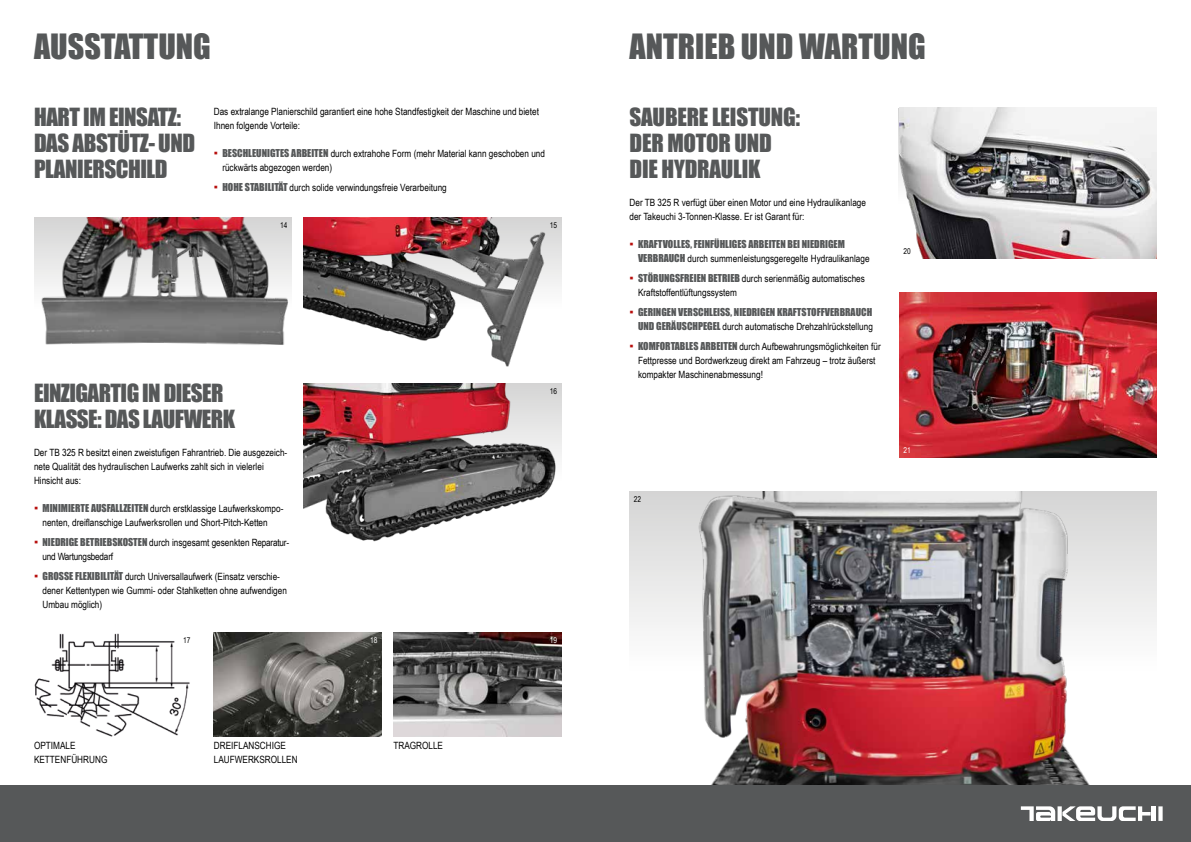
<style>
.page{position:relative;width:1191px;height:842px;background:#fff}
.page>*{position:absolute;margin:0;border:0;box-sizing:border-box;transform-origin:0 0}
.t1{font:32px "Impact";color:#565859}
.t2{font:23px/26px "Impact";letter-spacing:-.02em;color:#565859}
.t3{font:10px/14px "Arial Narrow";color:#000}
.t4{font:10px "Impact";color:#565859}
.t5{font:10px/14px "Arial Narrow";letter-spacing:-.02em;color:#000}
.t6{font:8px "Arial Narrow";color:#000}
.t7{font:8px "Arial Narrow";color:#fff}
.s1{font-size:12px;color:#b70e0c}
.s2{font-family:"Impact";color:#565859}
.s3{font-family:"Impact";font-size:12px;color:#b70e0c}
</style>
<div class="page">
<img style="left:899px;top:108px;width:258px;height:151px">
<img style="left:214px;top:633px;width:168px;height:103px">
<img style="left:394px;top:633px;width:167px;height:103px">
<img style="left:34px;top:633px;width:156px;height:103px">
<img style="left:304px;top:218px;width:257px;height:149px">
<div style="left:629px;top:492px;width:528px;height:282px;background:linear-gradient(to bottom,#dadada,#fff)"></div>
<img style="left:672px;top:492px;width:456px;height:293px">
<img style="left:899px;top:292px;width:258px;height:166px">
<img style="left:34px;top:218px;width:258px;height:127px">
<img style="left:304px;top:384px;width:257px;height:158px">
<div style="left:0;top:785px;width:1191px;height:57px;background:#565859"></div>
<svg style="left:1158px;top:806px;width:4px;height:15px"></svg>
<hr style="left:1151px;top:806px;width:4px;height:15px;background:#fff">
<svg style="left:1057px;top:806px;width:4px;height:15px"></svg>
<svg style="left:1062px;top:806px;width:88px;height:15px"></svg>
<svg style="left:1020px;top:806px;width:35px;height:15px"></svg>
<h1 class="t1" style="left:34px;top:22px;width:178px">AUSSTATTUNG</h1>
<h1 class="t1" style="left:629px;top:22px;width:298px">ANTRIEB UND WARTUNG</h1>
<h2 class="t2" style="left:34px;top:103px;width:163px">HART IM EINSATZ:<br>DAS ABSTÜTZ- UND<br>PLANIERSCHILD</h2>
<h2 class="t2" style="left:629px;top:103px;width:172px">SAUBERE LEISTUNG:<br>DER MOTOR UND<br>DIE HYDRAULIK</h2>
<p class="t3" style="left:629px;top:195px;width:238px">Der TB 325 R verfügt über einen Motor und eine Hydraulikanlage der Takeuchi 3-Tonnen-Klasse. Er ist Garant für:</p>
<p class="t4" style="left:629px;top:236px;width:217px"><span class="s1">▪</span> KRAFTVOLLES, FEINFÜHLIGES ARBEITEN BEI NIEDRIGEM</p>
<p class="t3" style="left:638px;top:251px;width:233px"><span class="s2">VERBRAUCH</span> durch summenleistungsgeregelte Hydraulikanlage</p>
<p class="t3" style="left:638px;top:271px;width:228px;text-indent:-8px"><span class="s3">▪</span> <span class="s2">STÖRUNGSFREIEN BETRIEB</span> durch serienmäßig automatisches<br>Kraftstoffentlüftungssystem</p>
<p class="t4" style="left:629px;top:304px;width:244px"><span class="s1">▪</span> GERINGEN VERSCHLEISS, NIEDRIGEN KRAFTSTOFFVERBRAUCH</p>
<p class="t3" style="left:638px;top:319px;width:236px"><span class="s2">UND GERÄUSCHPEGEL</span> durch automatische Drehzahlrückstellung</p>
<p class="t3" style="left:638px;top:339px;width:244px;text-indent:-9px"><span class="s3">▪</span> <span class="s2">KOMFORTABLES ARBEITEN</span> durch Aufbewahrungsmöglichkeiten für<br>Fettpresse und Bordwerkzeug direkt am Fahrzeug – trotz äußerst kompakter Maschinenabmessung!</p>
<p class="t3" style="left:214px;top:104px;width:326px">Das extralange Planierschild garantiert eine hohe Standfestigkeit der Maschine und bietet<br>Ihnen folgende Vorteile:</p>
<p class="t3" style="left:222px;top:146px;width:324px;text-indent:-9px"><span class="s3">▪</span> <span class="s2">BESCHLEUNIGTES ARBEITEN</span> durch extrahohe Form (mehr Material kann geschoben und rückwärts abgezogen werden)</p>
<p class="t3" style="left:214px;top:180px;width:234px"><span class="s3">▪</span> <span class="s2">HOHE STABILITÄT</span> durch solide verwindungsfreie Verarbeitung</p>
<p class="t6" style="left:280px;top:219px;width:9px">14</p>
<p class="t6" style="left:550px;top:219px;width:9px">15</p>
<h2 class="t2" style="left:34px;top:379px;width:203px">EINZIGARTIG IN DIESER<br>KLASSE: DAS LAUFWERK</h2>
<p class="t3" style="left:34px;top:445px;width:255px">Der TB 325 R besitzt einen zweistufigen Fahrantrieb. Die ausgezeich&shy;nete Qualität des hydraulischen Laufwerks zahlt sich in vielerlei<br>Hinsicht aus:</p>
<p class="t3" style="left:43px;top:501px;width:242px;text-indent:-8px"><span class="s3">▪</span> <span class="s2">MINIMIERTE AUSFALLZEITEN</span> durch erstklassige Laufwerkskompo&shy;nenten, dreiflanschige Laufwerksrollen und Short-Pitch-Ketten</p>
<p class="t5" style="left:43px;top:535px;width:248px;text-indent:-9px"><span class="s3">▪</span> <span class="s2">NIEDRIGE BETRIEBSKOSTEN</span> durch insgesamt gesenkten Reparatur&shy;und Wartungsbedarf</p>
<p class="t3" style="left:43px;top:569px;width:246px;text-indent:-9px"><span class="s3">▪</span> <span class="s2">GROSSE FLEXIBILITÄT</span> durch Universallaufwerk (Einsatz verschie&shy;dener Kettentypen wie Gummi- oder Stahlketten ohne aufwendigen<br>Umbau möglich)</p>
<p class="t6" style="left:183px;top:634px;width:9px">17</p>
<p class="t6" style="left:550px;top:385px;width:9px">16</p>
<p class="t7" style="left:370px;top:634px;width:9px">18</p>
<p class="t7" style="left:550px;top:634px;width:9px">19</p>
<p class="t6" style="left:634px;top:493px;width:9px">22</p>
<p class="t6" style="left:903px;top:246px;width:9px">20</p>
<p class="t7" style="left:903px;top:445px;width:9px">21</p>
<p class="t3" style="left:34px;top:738px;width:75px">OPTIMALE<br>KETTENFÜHRUNG</p>
<p class="t3" style="left:393px;top:738px;width:51px">TRAGROLLE</p>
<p class="t3" style="left:214px;top:738px;width:85px">DREIFLANSCHIGE<br>LAUFWERKSROLLEN</p>
</div>
